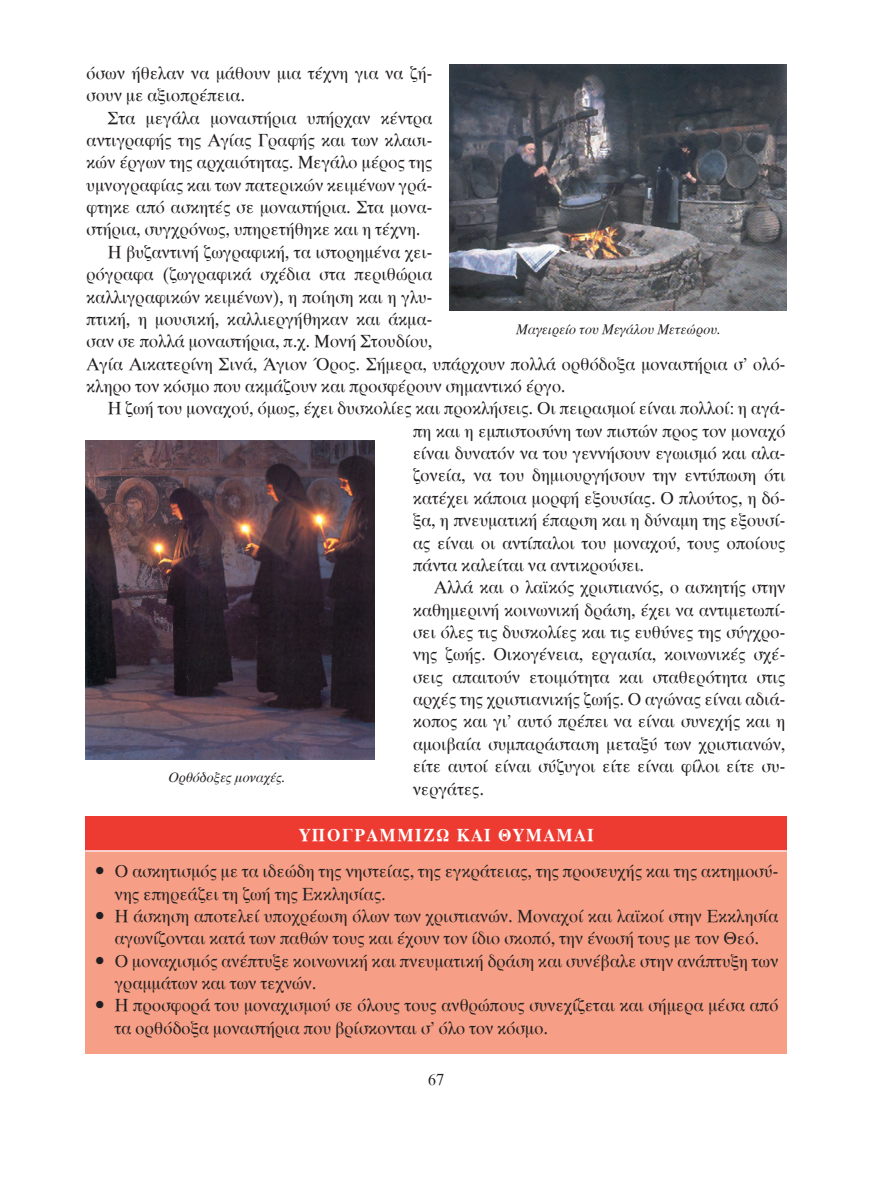
<style>
.page{position:relative;width:872px;height:1191px;background:#fff}
.page>*{position:absolute;margin:0;border:0;box-sizing:border-box;transform-origin:0 0}
.t1{font:18px/22.4px "UB Times";letter-spacing:.01em;color:#231f20}
.t2{font:18px "UB Times Bold";letter-spacing:.1em;color:#fff}
.t3{font:16.5px "UB Times";color:#231f20}
.t4{font:14.25px "UB Times Italic";letter-spacing:.01em;color:#231f20}
</style>
<div class="page">
<img style="left:450px;top:65px;width:337px;height:245px">
<img style="left:85px;top:440px;width:289px;height:319px">
<div style="left:85px;top:816px;width:702px;height:237px;background:#f69f86"></div>
<div style="left:85px;top:816px;width:702px;height:35px;background:#ee3b32"></div>
<hr style="left:85px;top:850px;width:702px;height:2px;background:#fff">
<p class="t1" style="left:87px;top:62px;width:347px">όσων ήθελαν να μάθουν μια τέχνη για να ζή-</p>
<p class="t1" style="left:87px;top:85px;width:160px">σουν με αξιοπρέπεια.</p>
<p class="t1" style="left:108px;top:107px;width:326px">Στα μεγάλα μοναστήρια υπήρχαν κέντρα</p>
<p class="t1" style="left:87px;top:129px;width:347px">αντιγραφής της Αγίας Γραφής και των κλασι-</p>
<p class="t1" style="left:87px;top:152px;width:347px">κών έργων της αρχαιότητας. Μεγάλο μέρος της</p>
<p class="t1" style="left:87px;top:174px;width:347px">υμνογραφίας και των πατερικών κειμένων γρά-</p>
<p class="t1" style="left:87px;top:196px;width:347px">φτηκε από ασκητές σε μοναστήρια. Στα μονα-</p>
<p class="t1" style="left:87px;top:219px;width:335px">στήρια, συγχρόνως, υπηρετήθηκε και η τέχνη.</p>
<p class="t1" style="left:108px;top:241px;width:326px">Η βυζαντινή ζωγραφική, τα ιστορημένα χει-</p>
<p class="t1" style="left:87px;top:264px;width:347px">ρόγραφα (ζωγραφικά σχέδια στα περιθώρια</p>
<p class="t1" style="left:87px;top:286px;width:347px">καλλιγραφικών κειμένων), η ποίηση και η γλυ-</p>
<p class="t1" style="left:87px;top:308px;width:347px">πτική, η μουσική, καλλιεργήθηκαν και άκμα-</p>
<p class="t1" style="left:87px;top:331px;width:347px">σαν σε πολλά μοναστήρια, π.χ. Μονή Στουδίου,</p>
<p class="t1" style="left:87px;top:353px;width:700px">Αγία Αικατερίνη Σινά, Άγιον Όρος. Σήμερα, υπάρχουν πολλά ορθόδοξα μοναστήρια σ’ ολό-</p>
<p class="t1" style="left:87px;top:375px;width:480px">κληρο τον κόσμο που ακμάζουν και προσφέρουν σημαντικό έργο.</p>
<p class="t1" style="left:108px;top:398px;width:679px">Η ζωή του μοναχού, όμως, έχει δυσκολίες και προκλήσεις. Οι πειρασμοί είναι πολλοί: η αγά-</p>
<p class="t1" style="left:413px;top:420px;width:374px">πη και η εμπιστοσύνη των πιστών προς τον μοναχό</p>
<p class="t1" style="left:413px;top:442px;width:374px">είναι δυνατόν να του γεννήσουν εγωισμό και αλα-</p>
<p class="t1" style="left:413px;top:465px;width:374px">ζονεία, να του δημιουργήσουν την εντύπωση ότι</p>
<p class="t1" style="left:413px;top:487px;width:374px">κατέχει κάποια μορφή εξουσίας. Ο πλούτος, η δό-</p>
<p class="t1" style="left:413px;top:509px;width:374px">ξα, η πνευματική έπαρση και η δύναμη της εξουσί-</p>
<p class="t1" style="left:413px;top:532px;width:374px">ας είναι οι αντίπαλοι του μοναχού, τους οποίους</p>
<p class="t1" style="left:413px;top:554px;width:233px">πάντα καλείται να αντικρούσει.</p>
<p class="t1" style="left:434px;top:577px;width:352px">Αλλά και ο λαϊκός χριστιανός, ο ασκητής στην</p>
<p class="t1" style="left:413px;top:599px;width:374px">καθημερινή κοινωνική δράση, έχει να αντιμετωπί-</p>
<p class="t1" style="left:413px;top:621px;width:374px">σει όλες τις δυσκολίες και τις ευθύνες της σύγχρο-</p>
<p class="t1" style="left:413px;top:644px;width:374px">νης ζωής. Οικογένεια, εργασία, κοινωνικές σχέ-</p>
<p class="t1" style="left:413px;top:666px;width:374px">σεις απαιτούν ετοιμότητα και σταθερότητα στις</p>
<p class="t1" style="left:413px;top:688px;width:374px">αρχές της χριστιανικής ζωής. Ο αγώνας είναι αδιά-</p>
<p class="t1" style="left:413px;top:711px;width:374px">κοπος και γι’ αυτό πρέπει να είναι συνεχής και η</p>
<p class="t1" style="left:413px;top:733px;width:374px">αμοιβαία συμπαράσταση μεταξύ των χριστιανών,</p>
<p class="t1" style="left:413px;top:755px;width:374px">είτε αυτοί είναι σύζυγοι είτε είναι φίλοι είτε συ-</p>
<p class="t1" style="left:413px;top:778px;width:72px">νεργάτες.</p>
<p class="t4" style="left:516px;top:322px;width:206px">Μαγειρείο του Μεγάλου Μετεώρου.</p>
<p class="t4" style="left:169px;top:769px;width:119px">Ορθόδοξες μοναχές.</p>
<p class="t2" style="left:299px;top:825px;width:296px">ΥΠΟΓΡΑΜΜΙΖΩ ΚΑΙ ΘΥΜΑΜΑΙ</p>
<p class="t1" style="left:115px;top:860px;width:665px;text-indent:-21px">• Ο ασκητισμός με τα ιδεώδη της νηστείας, της εγκράτειας, της προσευχής και της ακτημοσύ&shy;νης επηρεάζει τη ζωή της Εκκλησίας.</p>
<p class="t1" style="left:94px;top:905px;width:686px;text-align:center">• Η άσκηση αποτελεί υποχρέωση όλων των χριστιανών. Μοναχοί και λαϊκοί στην Εκκλησία αγωνίζονται κατά των παθών τους και έχουν τον ίδιο σκοπό, την ένωσή τους με τον Θεό.</p>
<p class="t1" style="left:115px;top:950px;width:665px;text-indent:-21px">• Ο μοναχισμός ανέπτυξε κοινωνική και πνευματική δράση και συνέβαλε στην ανάπτυξη των γραμμάτων και των τεχνών.</p>
<p class="t1" style="left:115px;top:994px;width:665px;text-indent:-21px">• Η προσφορά του μοναχισμού σε όλους τους ανθρώπους συνεχίζεται και σήμερα μέσα από τα ορθόδοξα μοναστήρια που βρίσκονται σ’ όλο τον κόσμο.</p>
<p class="t3" style="left:428px;top:1070px;width:17px">67</p>
</div>
